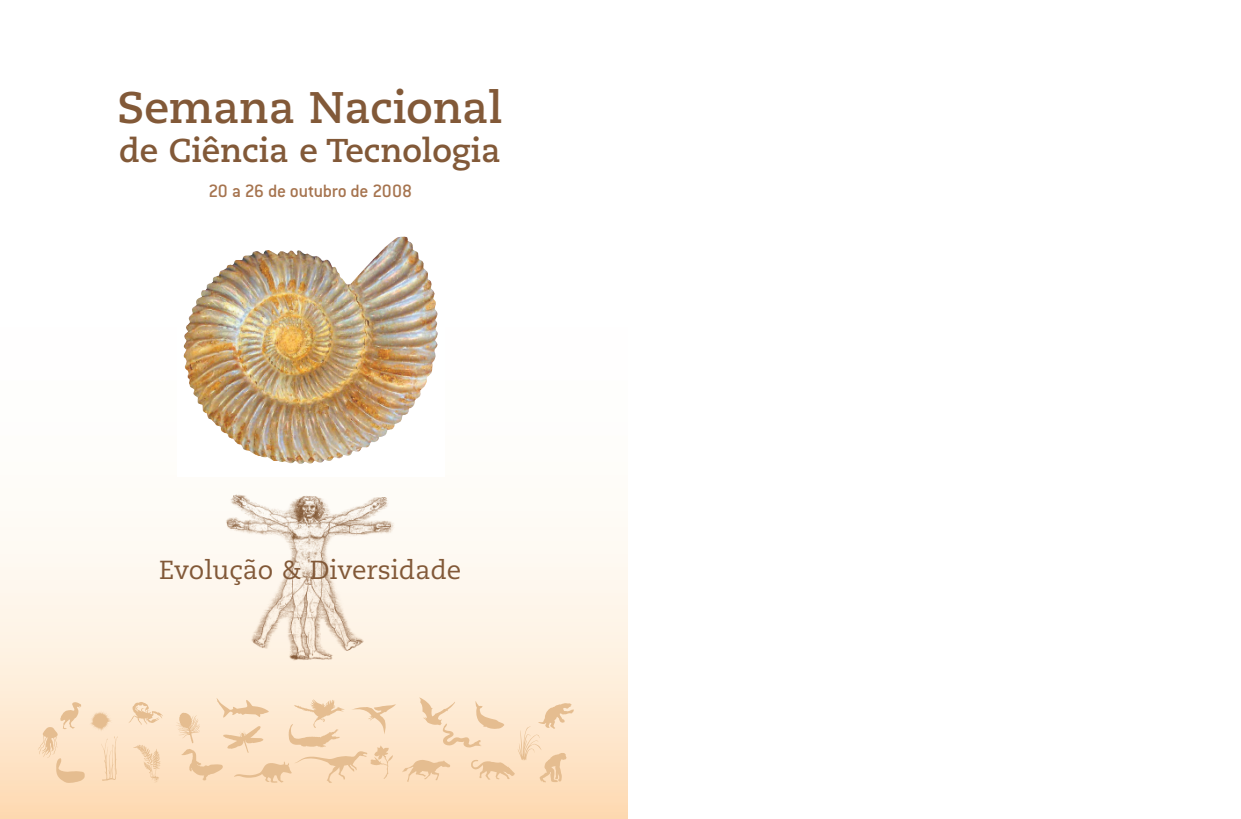
<style>
.page{position:relative;width:1241px;height:819px;background:#fff}
.page>*{position:absolute;margin:0;border:0;box-sizing:border-box;transform-origin:0 0}
.t1{font:700 44.1px "Caecilia";color:#825938}
.t2{font:700 32.99px "Caecilia";color:#825938}
.t3{font:26.07px "Caecilia";color:#825938}
.t4{font:500 19.6px "Conduit ITC";letter-spacing:-.015em;color:#a6744f}
</style>
<div class="page">
<img style="left:0;top:494px;width:628px;height:325px">
<svg style="left:133px;top:744px;width:28px;height:38px"></svg>
<svg style="left:128px;top:701px;width:35px;height:24px"></svg>
<svg style="left:402px;top:697px;width:171px;height:85px;background:#f9dfc1"></svg>
<svg style="left:176px;top:697px;width:220px;height:86px;background:#f9dec0"></svg>
<svg style="left:38px;top:702px;width:80px;height:80px;background:#f9dec0"></svg>
<img style="left:183px;top:236px;width:255px;height:228px">
<img style="left:303px;top:428px;width:90px;height:35px">
<h1 class="t1" style="left:117px;top:89px;width:386px">Semana Nacional</h1>
<p class="t2" style="left:119px;top:136px;width:383px">de Ciência e Tecnologia</p>
<p class="t4" style="left:208px;top:179px;width:205px">20 a 26 de outubro de 2008</p>
<p class="t3" style="left:159px;top:558px;width:303px">Evolução &amp; Diversidade</p>
</div>
